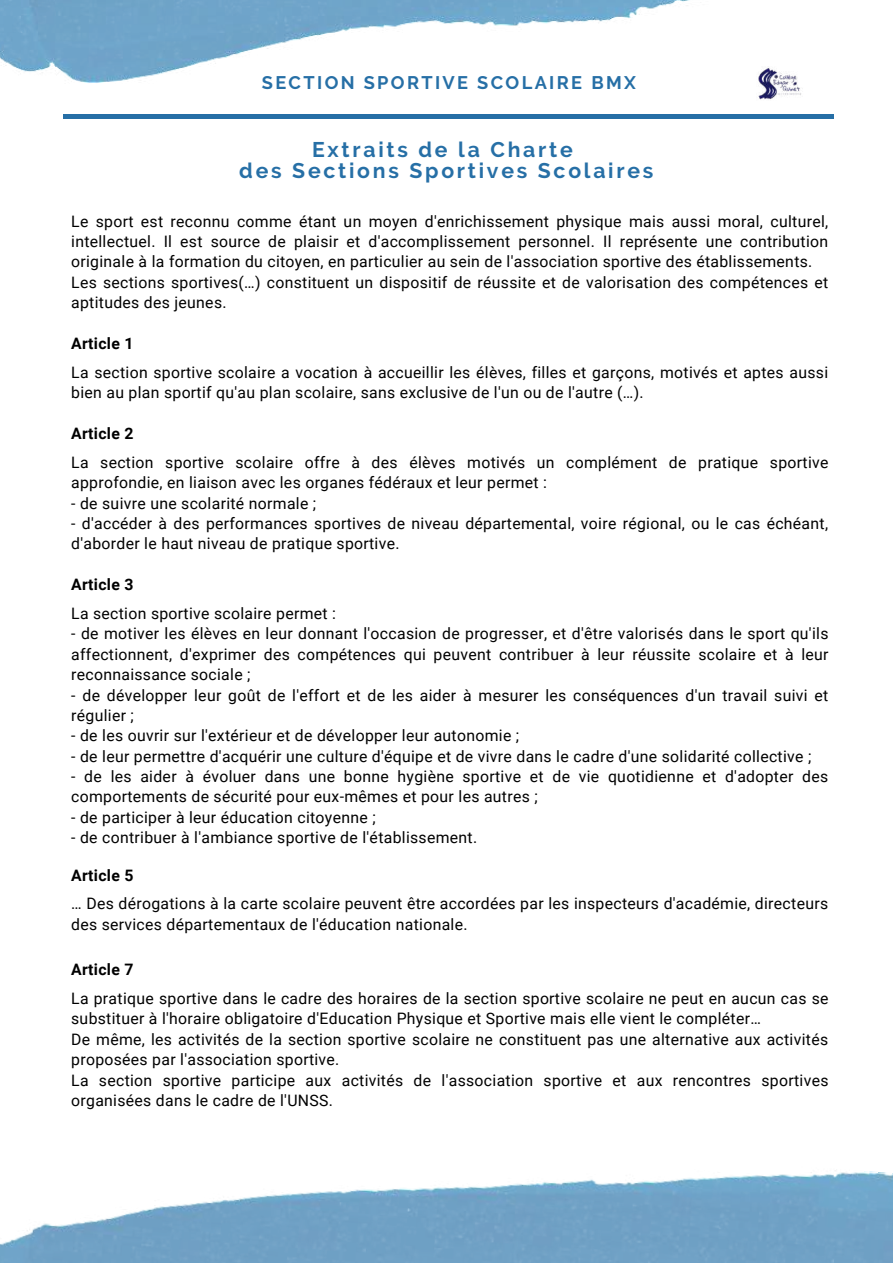
<style>
.page{position:relative;width:893px;height:1264px;background:#fff}
.page>*{position:absolute;margin:0;border:0;box-sizing:border-box;transform-origin:0 0}
.t1{font:700 21.15px/21.3px "Raleway";letter-spacing:.13em;color:#266fa6;text-align:center}
.t2{font:700 18.15px "Raleway";letter-spacing:.13em;color:#266fa6}
.t3{font:15.75px/20.4px "Roboto";letter-spacing:.02em;color:#000}
.t4{font:700 15.75px "Roboto";letter-spacing:.02em;color:#000}
</style>
<div class="page">
<img style="left:0;top:0;width:690px;height:83px">
<img style="left:0;top:1171px;width:892px;height:91px">
<hr style="left:64px;top:115px;width:770px;height:3px;background:#266fa6">
<img style="left:758px;top:68px;width:43px;height:32px">
<p class="t2" style="left:262px;top:72px;width:375px">SECTION SPORTIVE SCOLAIRE BMX</p>
<h1 class="t1" style="left:239px;top:139px;width:415px">Extraits de la Charte<br>des Sections Sportives Scolaires</h1>
<p class="t3" style="left:71px;top:211px;width:758px">Le sport est reconnu comme étant un moyen d'enrichissement physique mais aussi moral, culturel, intellectuel. Il est source de plaisir et d'accomplissement personnel. Il représente une contribution originale à la formation du citoyen, en particulier au sein de l'association sportive des établissements.<br>Les sections sportives(…) constituent un dispositif de réussite et de valorisation des compétences et aptitudes des jeunes.</p>
<p class="t4" style="left:71px;top:334px;width:64px">Article 1</p>
<p class="t3" style="left:71px;top:362px;width:758px">La section sportive scolaire a vocation à accueillir les élèves, filles et garçons, motivés et aptes aussi bien au plan sportif qu'au plan scolaire, sans exclusive de l'un ou de l'autre (…).</p>
<p class="t4" style="left:71px;top:424px;width:64px">Article 2</p>
<p class="t3" style="left:71px;top:452px;width:758px">La section sportive scolaire offre à des élèves motivés un complément de pratique sportive approfondie, en liaison avec les organes fédéraux et leur permet :</p>
<p class="t3" style="left:71px;top:493px;width:246px">- de suivre une scolarité normale ;</p>
<p class="t3" style="left:71px;top:513px;width:758px">- d'accéder à des performances sportives de niveau départemental, voire régional, ou le cas échéant, d'aborder le haut niveau de pratique sportive.</p>
<p class="t4" style="left:71px;top:575px;width:64px">Article 3</p>
<p class="t3" style="left:71px;top:603px;width:266px">La section sportive scolaire permet :</p>
<p class="t3" style="left:71px;top:624px;width:758px;text-align:justify">- de motiver les élèves en leur donnant l'occasion de progresser, et d'être valorisés dans le sport qu'ils affectionnent, d'exprimer des compétences qui peuvent contribuer à leur réussite scolaire et à leur reconnaissance sociale ;</p>
<p class="t3" style="left:71px;top:685px;width:758px">- de développer leur goût de l'effort et de les aider à mesurer les conséquences d'un travail suivi et régulier ;</p>
<p class="t3" style="left:71px;top:725px;width:449px">- de les ouvrir sur l'extérieur et de développer leur autonomie ;</p>
<p class="t3" style="left:71px;top:746px;width:741px">- de leur permettre d'acquérir une culture d'équipe et de vivre dans le cadre d'une solidarité collective ;</p>
<p class="t3" style="left:71px;top:766px;width:758px">- de les aider à évoluer dans une bonne hygiène sportive et de vie quotidienne et d'adopter des comportements de sécurité pour eux-mêmes et pour les autres ;</p>
<p class="t3" style="left:71px;top:807px;width:306px">- de participer à leur éducation citoyenne ;</p>
<p class="t3" style="left:71px;top:827px;width:407px">- de contribuer à l'ambiance sportive de l'établissement.</p>
<p class="t4" style="left:71px;top:866px;width:64px">Article 5</p>
<p class="t3" style="left:71px;top:893px;width:758px">… Des dérogations à la carte scolaire peuvent être accordées par les inspecteurs d'académie, directeurs des services départementaux de l'éducation nationale.</p>
<p class="t4" style="left:71px;top:960px;width:64px">Article 7</p>
<p class="t3" style="left:71px;top:988px;width:758px">La pratique sportive dans le cadre des horaires de la section sportive scolaire ne peut en aucun cas se substituer à l'horaire obligatoire d'Education Physique et Sportive mais elle vient le compléter…<br>De même, les activités de la section sportive scolaire ne constituent pas une alternative aux activités proposées par l'association sportive.<br>La section sportive participe aux activités de l'association sportive et aux rencontres sportives organisées dans le cadre de l'UNSS.</p>
</div>
